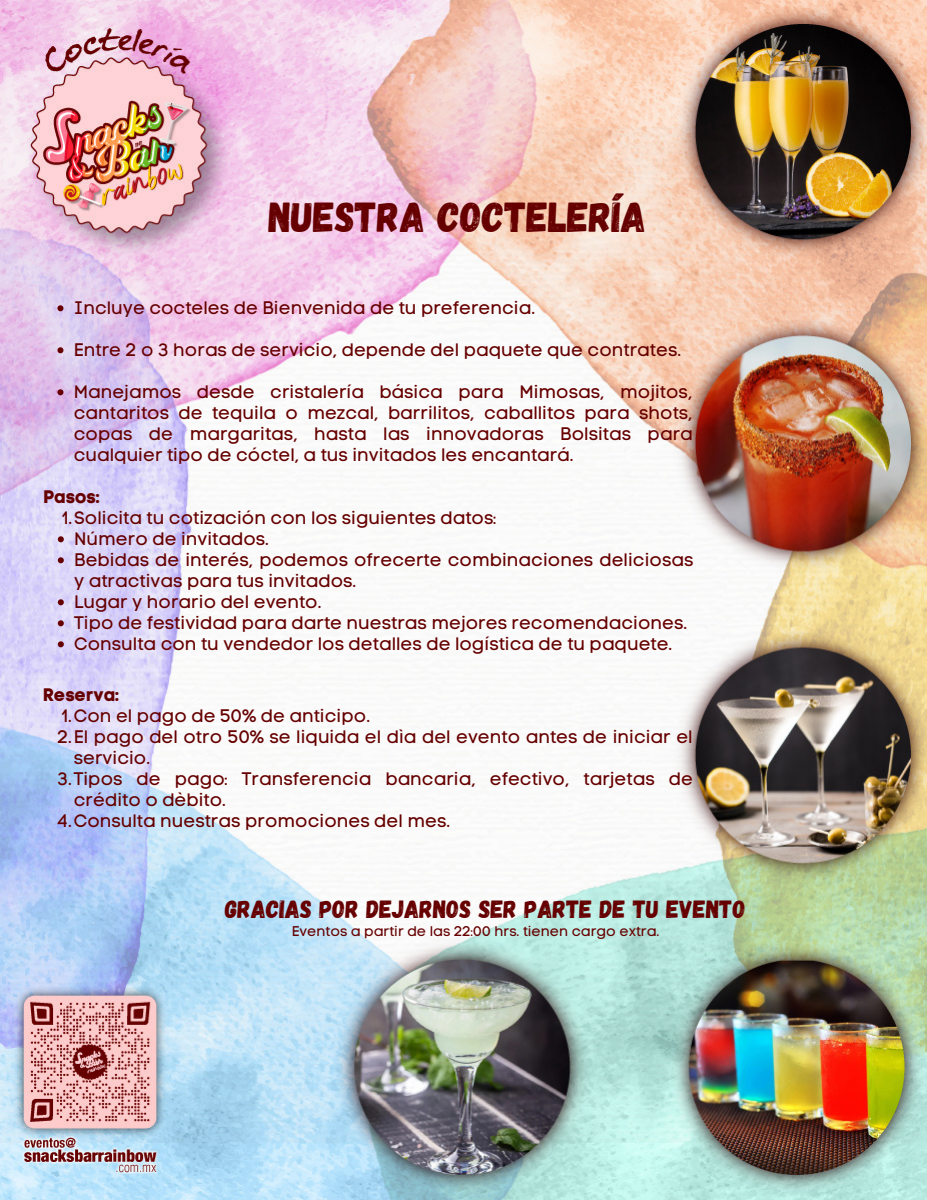
<style>
.page{position:relative;width:927px;height:1200px;background:#fff}
.page>*{position:absolute;margin:0;border:0;box-sizing:border-box;transform-origin:0 0}
.t1{font:41.9px "Gagalin";color:#600}
.t2{font:24.9px "Gagalin";color:#600}
.t3{font:18px/21px "Code Pro Normal LC";color:#600}
.t4{font:18px "Code Pro Bold LC";color:#600}
.t5{font:14px "Code Pro Normal LC";color:#600}
</style>
<div class="page">
<img style="left:0;top:0;width:927px;height:1200px">
<svg style="left:57px;top:305px;width:6px;height:6px"></svg>
<svg style="left:57px;top:347px;width:6px;height:6px"></svg>
<svg style="left:57px;top:389px;width:6px;height:6px"></svg>
<svg style="left:58px;top:536px;width:6px;height:6px"></svg>
<svg style="left:58px;top:557px;width:6px;height:6px"></svg>
<svg style="left:58px;top:599px;width:6px;height:6px"></svg>
<svg style="left:58px;top:620px;width:6px;height:6px"></svg>
<svg style="left:58px;top:641px;width:6px;height:6px"></svg>
<p class="t1" style="left:269px;top:189px;width:379px">NUESTRA COCTELERÍA</p>
<p class="t3" style="left:74px;top:297px;width:463px">Incluye cocteles de Bienvenida de tu preferencia.</p>
<p class="t3" style="left:74px;top:339px;width:609px">Entre 2 o 3 horas de servicio, depende del paquete que contrates.</p>
<p class="t3" style="left:74px;top:381px;width:621px;text-align:justify">Manejamos desde cristalería básica para Mimosas, mojitos, cantaritos de tequila o mezcal, barrilitos, caballitos para shots, copas de margaritas, hasta las innovadoras Bolsitas para cualquier tipo de cóctel, a tus invitados les encantará.</p>
<p class="t4" style="left:44px;top:485px;width:58px">Pasos:</p>
<p class="t3" style="left:62px;top:507px;width:436px">1.Solicita tu cotización con los siguientes datos:</p>
<p class="t3" style="left:74px;top:528px;width:196px">Número de invitados.</p>
<p class="t3" style="left:74px;top:549px;width:621px">Bebidas de interés, podemos ofrecerte combinaciones deliciosas y atractivas para tus invitados.</p>
<p class="t3" style="left:74px;top:591px;width:249px">Lugar y horario del evento.</p>
<p class="t3" style="left:74px;top:612px;width:615px">Tipo de festividad para darte nuestras mejores recomendaciones.</p>
<p class="t3" style="left:74px;top:633px;width:600px">Consulta con tu vendedor los detalles de logística de tu paquete.</p>
<p class="t4" style="left:43px;top:683px;width:78px">Reserva:</p>
<p class="t3" style="left:61px;top:705px;width:310px">1.Con el pago de 50% de anticipo.</p>
<p class="t3" style="left:74px;top:726px;width:620px;text-indent:-17px">2.El pago del otro 50% se liquida el dìa del evento antes de iniciar el servicio.</p>
<p class="t3" style="left:74px;top:768px;width:621px;text-indent:-16px">3.Tipos de pago: Transferencia bancaria, efectivo, tarjetas de crédito o dèbito.</p>
<p class="t3" style="left:57px;top:810px;width:394px">4.Consulta nuestras promociones del mes.</p>
<p class="t2" style="left:225px;top:893px;width:522px">GRACIAS POR DEJARNOS SER PARTE DE TU EVENTO</p>
<p class="t5" style="left:292px;top:923px;width:369px">Eventos a partir de las 22:00 hrs. tienen cargo extra.</p>
</div>
